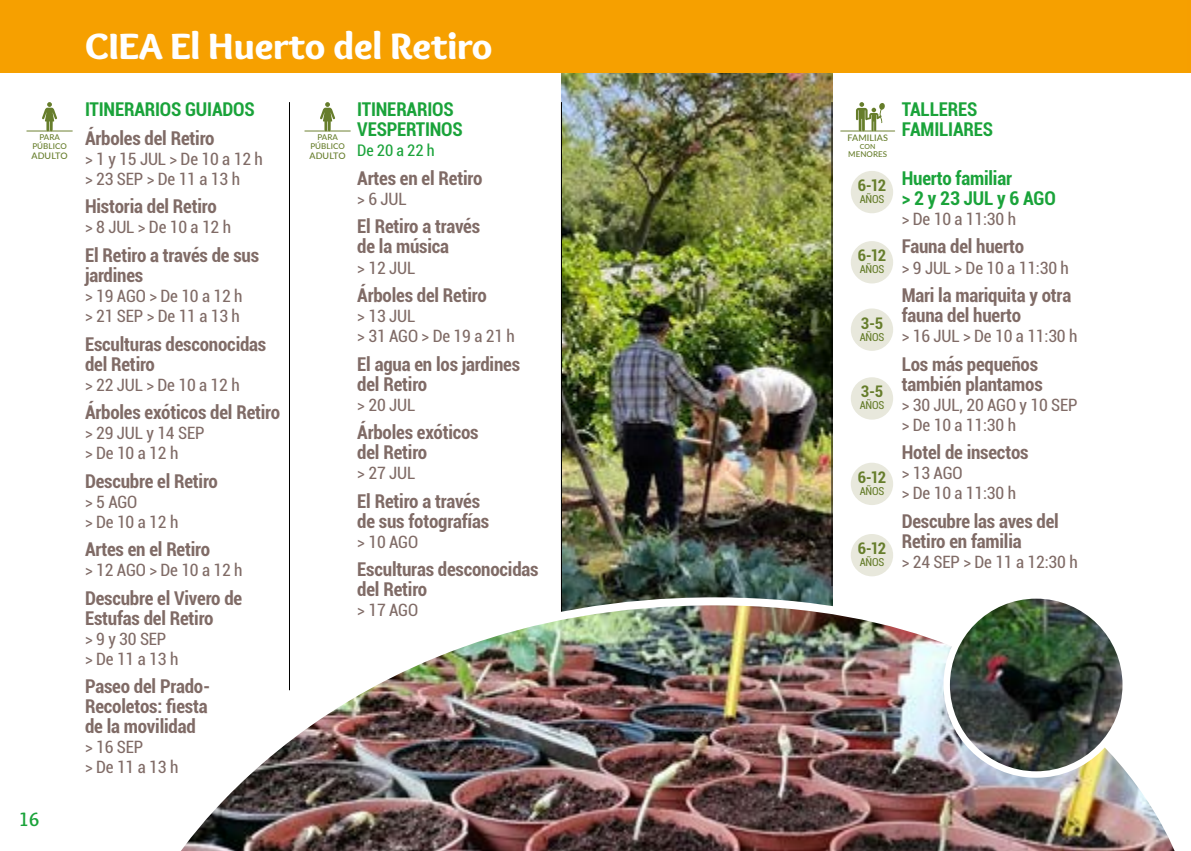
<style>
.page{position:relative;width:1191px;height:851px;background:#fff}
.page>*{position:absolute;margin:0;border:0;box-sizing:border-box;transform-origin:0 0}
.t1{font:900 38px "Overlock";color:#fff}
.t2{font:700 20px "Overlock";color:#1aa33a}
.t3{font:700 condensed 19px/20px "Roboto";letter-spacing:-.01em;color:#806b66}
.t4{font:700 condensed 19px/20px "Roboto";letter-spacing:-.01em;color:#1aa33a}
.t5{font:condensed 17px/20px "Roboto";letter-spacing:-.01em;color:#806b66}
.t6{font:700 condensed 16px "Roboto";letter-spacing:-.06em;color:#667d2b}
.t7{font:condensed 16px "Roboto";color:#1aa33a}
.t8{font:condensed 11px "Roboto";letter-spacing:-.02em;color:#667d2b}
.t9{font:500 9px "Lato";letter-spacing:.01em;color:#667d2b}
.t10{font:500 8px/9px "Lato";letter-spacing:.01em;color:#667d2b;text-align:center}
.t11{font:500 7px "Lato";color:#667d2b}
</style>
<div class="page">
<img style="left:562px;top:73px;width:270px;height:520px">
<hr style="left:561px;top:102px;width:1px;height:519px;background:#000">
<div style="left:0;top:0;width:1191px;height:73px;background:#f6a000"></div>
<hr style="left:831px;top:102px;width:1px;height:484px;background:#000">
<svg style="left:42px;top:102px;width:15px;height:28px"></svg>
<hr style="left:27px;top:130px;width:45px;height:1px;background:#6f8233">
<svg style="left:320px;top:102px;width:15px;height:28px"></svg>
<hr style="left:305px;top:130px;width:45px;height:1px;background:#6f8233">
<svg style="left:856px;top:102px;width:29px;height:28px"></svg>
<hr style="left:840px;top:130px;width:54px;height:1px;background:#6f8233">
<div style="left:850px;top:171px;width:43px;height:42px;background:#e8e8dc;border-radius:50%"></div>
<div style="left:850px;top:241px;width:43px;height:42px;background:#e8e8dc;border-radius:50%"></div>
<div style="left:850px;top:462px;width:43px;height:43px;background:#e8e8dc;border-radius:50%"></div>
<div style="left:850px;top:534px;width:43px;height:42px;background:#e8e8dc;border-radius:50%"></div>
<div style="left:850px;top:308px;width:43px;height:43px;background:#e8e8dc;border-radius:50%"></div>
<div style="left:850px;top:377px;width:43px;height:42px;background:#e8e8dc;border-radius:50%"></div>
<hr style="left:289px;top:102px;width:1px;height:588px;background:#000">
<img style="left:181px;top:593px;width:993px;height:257px">
<img style="left:946px;top:595px;width:179px;height:179px;border-radius:89px">
<div style="left:943px;top:592px;width:186px;height:185px;border:6px solid #fff;border-radius:50%"></div>
<p class="t10" style="left:32px;top:133px;width:36px">PARA<br>PÚBLICO</p>
<p class="t9" style="left:31px;top:149px;width:38px">ADULTO</p>
<p class="t2" style="left:18px;top:807px;width:23px">16</p>
<h1 class="t1" style="left:85px;top:22px;width:409px">CIEA El Huerto del Retiro</h1>
<p class="t4" style="left:85px;top:99px;width:171px">ITINERARIOS GUIADOS</p>
<p class="t3" style="left:85px;top:127px;width:131px">Árboles del Retiro</p>
<p class="t5" style="left:85px;top:148px;width:179px">&gt; 1 y 15 JUL &gt; De 10 a 12 h &gt; 23 SEP &gt; De 11 a 13 h</p>
<p class="t3" style="left:85px;top:196px;width:133px">Historia del Retiro</p>
<p class="t5" style="left:85px;top:217px;width:148px">&gt; 8 JUL &gt; De 10 a 12 h</p>
<p class="t3" style="left:85px;top:244px;width:175px">El Retiro a través de sus jardines</p>
<p class="t5" style="left:85px;top:285px;width:159px">&gt; 19 AGO &gt; De 10 a 12 h &gt; 21 SEP &gt; De 11 a 13 h</p>
<p class="t3" style="left:85px;top:333px;width:183px">Esculturas desconocidas del Retiro</p>
<p class="t5" style="left:85px;top:374px;width:156px">&gt; 22 JUL &gt; De 10 a 12 h</p>
<p class="t3" style="left:85px;top:401px;width:197px">Árboles exóticos del Retiro</p>
<p class="t5" style="left:85px;top:422px;width:121px">&gt; 29 JUL y 14 SEP &gt; De 10 a 12 h</p>
<p class="t3" style="left:85px;top:470px;width:134px">Descubre el Retiro</p>
<p class="t5" style="left:85px;top:491px;width:95px">&gt; 5 AGO<br>&gt; De 10 a 12 h</p>
<p class="t3" style="left:85px;top:538px;width:127px">Artes en el Retiro</p>
<p class="t5" style="left:85px;top:559px;width:159px">&gt; 12 AGO &gt; De 10 a 12 h</p>
<p class="t3" style="left:85px;top:587px;width:159px">Descubre el Vivero de<br>Estufas del Retiro</p>
<p class="t5" style="left:85px;top:628px;width:95px">&gt; 9 y 30 SEP<br>&gt; De 11 a 13 h</p>
<p class="t3" style="left:85px;top:675px;width:127px">Paseo del Prado-<br>Recoletos: fiesta de la movilidad</p>
<p class="t5" style="left:85px;top:736px;width:95px">&gt; 16 SEP<br>&gt; De 11 a 13 h</p>
<p class="t10" style="left:310px;top:133px;width:36px">PARA<br>PÚBLICO</p>
<p class="t9" style="left:309px;top:149px;width:38px">ADULTO</p>
<p class="t4" style="left:357px;top:99px;width:107px">ITINERARIOS<br>VESPERTINOS</p>
<p class="t7" style="left:357px;top:139px;width:79px">De 20 a 22 h</p>
<p class="t3" style="left:357px;top:167px;width:127px">Artes en el Retiro</p>
<p class="t5" style="left:357px;top:188px;width:51px">&gt; 6 JUL</p>
<p class="t3" style="left:357px;top:216px;width:124px">El Retiro a través de la música</p>
<p class="t5" style="left:357px;top:257px;width:59px">&gt; 12 JUL</p>
<p class="t3" style="left:357px;top:284px;width:131px">Árboles del Retiro</p>
<p class="t5" style="left:357px;top:305px;width:159px">&gt; 13 JUL<br>&gt; 31 AGO &gt; De 19 a 21 h</p>
<p class="t3" style="left:357px;top:353px;width:164px">El agua en los jardines del Retiro</p>
<p class="t5" style="left:357px;top:394px;width:59px">&gt; 20 JUL</p>
<p class="t3" style="left:357px;top:421px;width:123px">Árboles exóticos del Retiro</p>
<p class="t5" style="left:357px;top:462px;width:59px">&gt; 27 JUL</p>
<p class="t3" style="left:357px;top:490px;width:133px">El Retiro a través de sus fotografías</p>
<p class="t5" style="left:357px;top:531px;width:62px">&gt; 10 AGO</p>
<p class="t3" style="left:357px;top:558px;width:183px">Esculturas desconocidas del Retiro</p>
<p class="t5" style="left:357px;top:599px;width:62px">&gt; 17 AGO</p>
<p class="t9" style="left:847px;top:131px;width:42px">FAMILIAS</p>
<p class="t11" style="left:860px;top:142px;width:17px">CON</p>
<p class="t10" style="left:848px;top:149px;width:41px">MENORES</p>
<p class="t6" style="left:857px;top:174px;width:30px">6-12</p>
<p class="t8" style="left:859px;top:191px;width:26px">AÑOS</p>
<p class="t6" style="left:857px;top:244px;width:30px">6-12</p>
<p class="t8" style="left:859px;top:262px;width:26px">AÑOS</p>
<p class="t6" style="left:860px;top:312px;width:24px">3-5</p>
<p class="t8" style="left:859px;top:329px;width:26px">AÑOS</p>
<p class="t6" style="left:860px;top:380px;width:24px">3-5</p>
<p class="t8" style="left:859px;top:398px;width:26px">AÑOS</p>
<p class="t6" style="left:857px;top:466px;width:30px">6-12</p>
<p class="t8" style="left:859px;top:483px;width:26px">AÑOS</p>
<p class="t6" style="left:857px;top:537px;width:30px">6-12</p>
<p class="t8" style="left:859px;top:554px;width:26px">AÑOS</p>
<p class="t4" style="left:901px;top:99px;width:93px">TALLERES<br>FAMILIARES</p>
<p class="t4" style="left:901px;top:167px;width:155px">Huerto familiar<br>&gt; 2 y 23 JUL y 6 AGO</p>
<p class="t5" style="left:901px;top:208px;width:116px">&gt; De 10 a 11:30 h</p>
<p class="t3" style="left:901px;top:236px;width:124px">Fauna del huerto</p>
<p class="t5" style="left:901px;top:257px;width:169px">&gt; 9 JUL &gt; De 10 a 11:30 h</p>
<p class="t3" style="left:901px;top:284px;width:171px">Mari la mariquita y otra fauna del huerto</p>
<p class="t5" style="left:901px;top:325px;width:177px">&gt; 16 JUL &gt; De 10 a 11:30 h</p>
<p class="t3" style="left:901px;top:353px;width:142px">Los más pequeños también plantamos</p>
<p class="t5" style="left:901px;top:394px;width:177px">&gt; 30 JUL, 20 AGO y 10 SEP &gt; De 10 a 11:30 h</p>
<p class="t3" style="left:901px;top:441px;width:128px">Hotel de insectos</p>
<p class="t5" style="left:901px;top:462px;width:116px">&gt; 13 AGO<br>&gt; De 10 a 11:30 h</p>
<p class="t3" style="left:901px;top:510px;width:159px">Descubre las aves del<br>Retiro en familia</p>
<p class="t5" style="left:901px;top:551px;width:177px">&gt; 24 SEP &gt; De 11 a 12:30 h</p>
</div>
